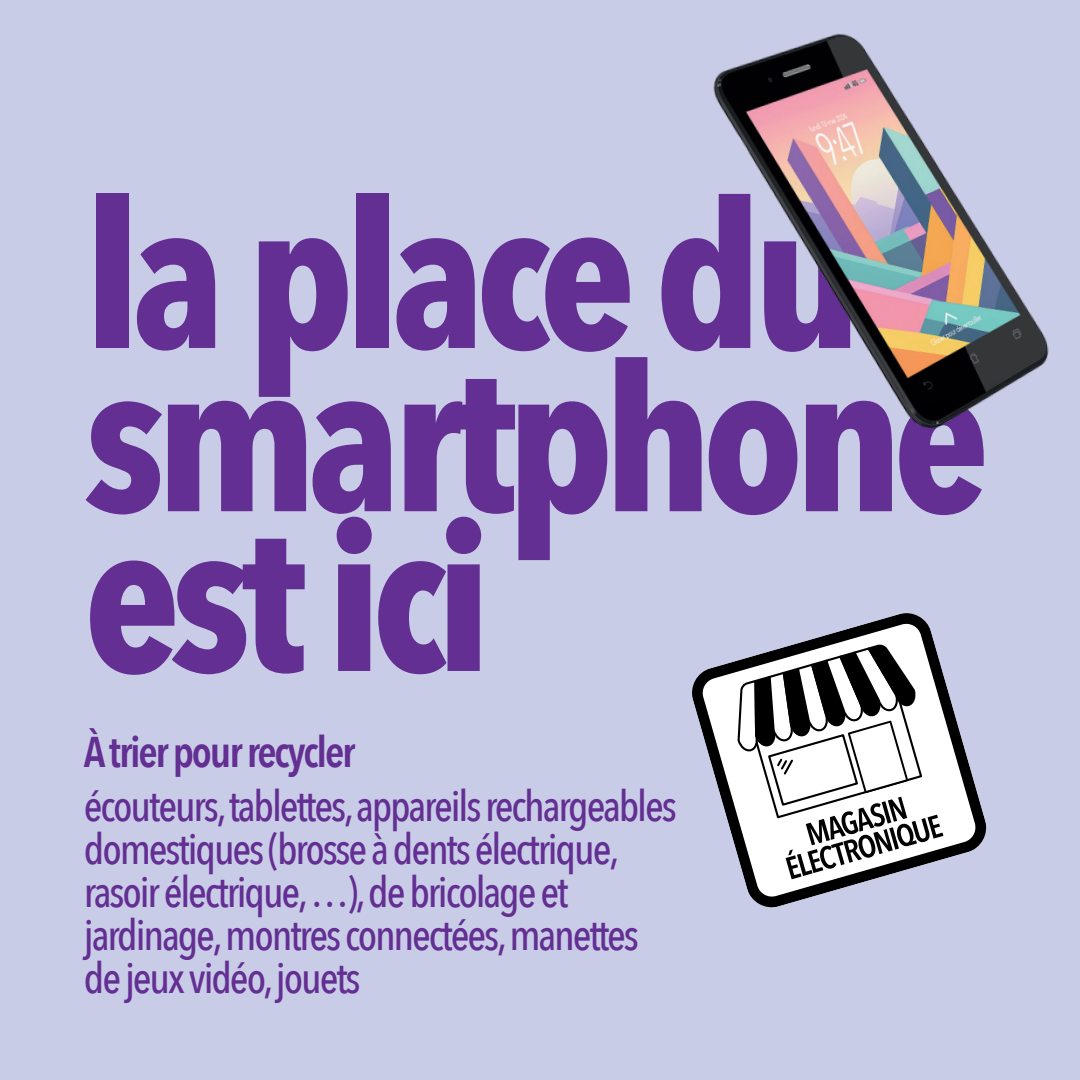
<style>
.page{position:relative;width:1080px;height:1080px;background:#c9cce7}
.page>*{position:absolute;margin:0;border:0;box-sizing:border-box;transform-origin:0 0}
.t1{font:700 203.8px/161.5px "Avenir Next Condensed";letter-spacing:-.05em;color:#632f92}
.t2{font:500 42.9px/42.9px "Avenir Next Condensed";letter-spacing:-.05em;color:#632f92}
.t3{font:600 42.9px "Avenir Next Condensed";letter-spacing:-.05em;color:#632f92}
</style>
<div class="page">
<svg style="left:692px;top:613px;width:295px;height:295px"></svg>
<svg style="left:736px;top:642px;width:207px;height:237px;background:#b3b3b4"></svg>
<img style="left:713px;top:33px;width:336px;height:396px">
<h1 class="t1" style="left:84px;top:203px;width:907px">la place du smartphone est ici</h1>
<p class="t3" style="left:84px;top:724px;width:273px">À trier pour recycler</p>
<p class="t2" style="left:84px;top:786px;width:594px">écouteurs,tablettes,appareils rechargeables domestiques (brosse à dents électrique, rasoir électrique,…),de bricolage et jardinage, montres connectées,manettes de jeux vidéo,jouets</p>
</div>
